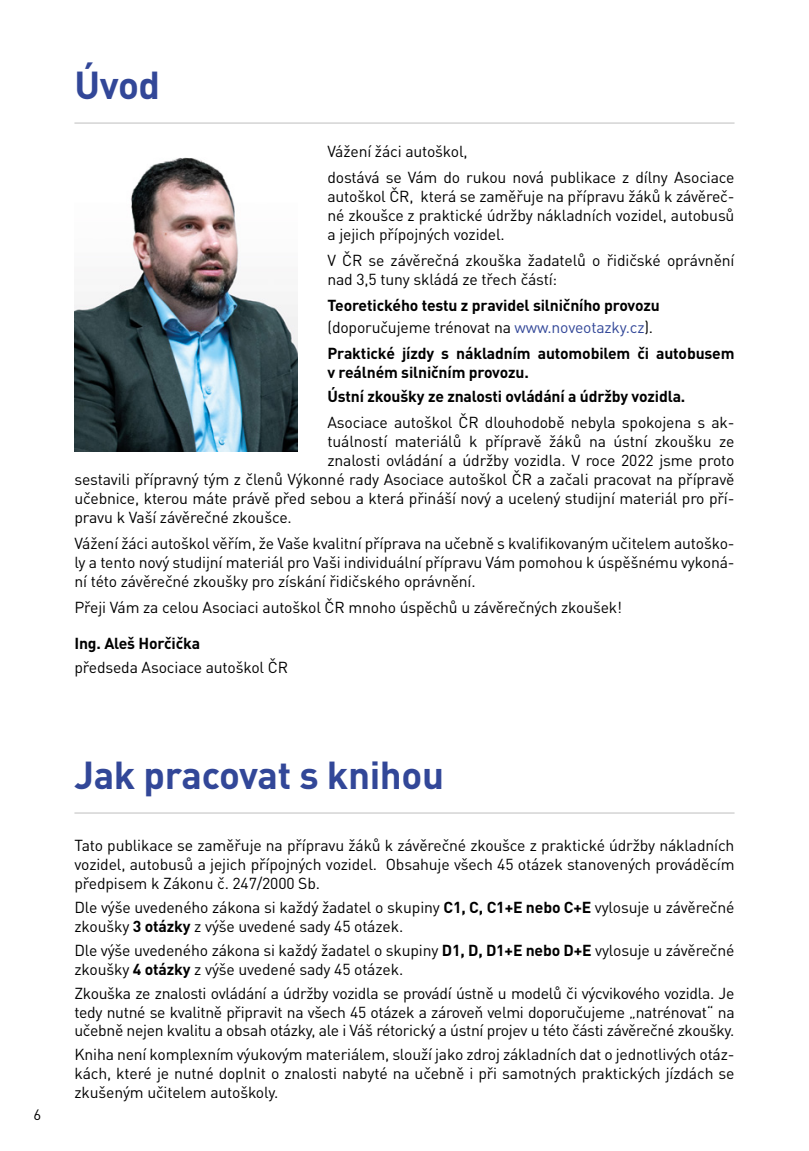
<style>
.page{position:relative;width:809px;height:1151px;background:#fff}
.page>*{position:absolute;margin:0;border:0;box-sizing:border-box;transform-origin:0 0}
.Nadpis_1{font:700 38.5px "DIN Pro";letter-spacing:-.01em;color:#324798}
.Text{font:15.75px/18.9px "DIN Pro";letter-spacing:-.01em;color:#000;text-align:justify}
.Text-2{font:700 15.75px/18.9px "DIN Pro";letter-spacing:-.01em;color:#000}
.t1{font:14.88px "DIN Pro";color:#000}
.s1{color:#324798}
.s2{font-weight:700}
</style>
<div class="page">
<img style="left:74px;top:157px;width:224px;height:294px">
<hr style="left:74px;top:122px;width:660px;height:2px;background:#dadada">
<hr style="left:74px;top:812px;width:660px;height:2px;background:#dadada">
<p class="t1" style="left:33px;top:1105px;width:9px">6</p>
<p class="Nadpis_1" style="left:74px;top:59px;width:87px">Úvod</p>
<p class="Text" style="left:327px;top:141px;width:142px">Vážení žáci autoškol,</p>
<p class="Text" style="left:327px;top:167px;width:408px">dostává se Vám do rukou nová publikace z dílny Asociace autoškol ČR, která se zaměřuje na přípravu žáků k závěreč&shy;né zkoušce z praktické údržby nákladních vozidel, autobusů a jejich přípojných vozidel.</p>
<p class="Text" style="left:327px;top:250px;width:408px">V ČR se závěrečná zkouška žadatelů o řidičské oprávnění nad 3,5 tuny skládá ze třech částí:</p>
<p class="Text-2" style="left:327px;top:295px;width:334px">Teoretického testu z pravidel silničního provozu</p>
<p class="Text" style="left:327px;top:317px;width:327px">(doporučujeme trénovat na <span class="s1">www.noveotazky.cz</span>).</p>
<p class="Text-2" style="left:327px;top:343px;width:408px">Praktické jízdy s nákladním automobilem či autobusem v reálném silničním provozu.</p>
<p class="Text-2" style="left:327px;top:386px;width:359px">Ústní zkoušky ze znalosti ovládání a údržby vozidla.</p>
<p class="Text" style="left:327px;top:412px;width:408px">Asociace autoškol ČR dlouhodobě nebyla spokojena s ak-</p>
<p class="Text" style="left:327px;top:431px;width:408px">tuálností materiálů k přípravě žáků na ústní zkoušku ze</p>
<p class="Text" style="left:327px;top:450px;width:408px">znalosti ovládání a údržby vozidla. V roce 2022 jsme proto</p>
<p class="Text" style="left:74px;top:469px;width:661px">sestavili přípravný tým z členů Výkonné rady Asociace autoškol ČR a začali pracovat na přípravě</p>
<p class="Text" style="left:74px;top:488px;width:661px">učebnice, kterou máte právě před sebou a která přináší nový a ucelený studijní materiál pro pří-</p>
<p class="Text" style="left:74px;top:507px;width:219px">pravu k Vaší závěrečné zkoušce.</p>
<p class="Text" style="left:74px;top:533px;width:661px">Vážení žáci autoškol věřím, že Vaše kvalitní příprava na učebně s kvalifikovaným učitelem autoško&shy;ly a tento nový studijní materiál pro Vaši individuální přípravu Vám pomohou k úspěšnému vykoná&shy;ní této závěrečné zkoušky pro získání řidičského oprávnění.</p>
<p class="Text" style="left:74px;top:597px;width:549px">Přeji Vám za celou Asociaci autoškol ČR mnoho úspěchů u závěrečných zkoušek!</p>
<p class="Text-2" style="left:74px;top:633px;width:127px">Ing. Aleš Horčička</p>
<p class="Text" style="left:74px;top:657px;width:215px">předseda Asociace autoškol ČR</p>
<p class="Nadpis_1" style="left:74px;top:749px;width:371px">Jak pracovat s knihou</p>
<p class="Text" style="left:74px;top:836px;width:661px">Tato publikace se zaměřuje na přípravu žáků k závěrečné zkoušce z praktické údržby nákladních vozidel, autobusů a jejich přípojných vozidel. Obsahuje všech 45 otázek stanovených prováděcím předpisem k Zákonu č. 247/2000 Sb.</p>
<p class="Text" style="left:74px;top:897px;width:661px">Dle výše uvedeného zákona si každý žadatel o skupiny <span class="s2">C1, C, C1+E nebo C+E</span> vylosuje u závěrečné zkoušky <span class="s2">3 otázky</span> z výše uvedené sady 45 otázek.</p>
<p class="Text" style="left:74px;top:940px;width:661px">Dle výše uvedeného zákona si každý žadatel o skupiny <span class="s2">D1, D, D1+E nebo D+E</span> vylosuje u závěrečné zkoušky <span class="s2">4 otázky</span> z výše uvedené sady 45 otázek.</p>
<p class="Text" style="left:74px;top:983px;width:661px">Zkouška ze znalosti ovládání a údržby vozidla se provádí ústně u modelů či výcvikového vozidla. Je tedy nutné se kvalitně připravit na všech 45 otázek a zároveň velmi doporučujeme „natrénovat“ na učebně nejen kvalitu a obsah otázky, ale i Váš rétorický a ústní projev u této části závěrečné zkoušky.</p>
<p class="Text" style="left:74px;top:1044px;width:661px">Kniha není komplexním výukovým materiálem, slouží jako zdroj základních dat o jednotlivých otáz&shy;kách, které je nutné doplnit o znalosti nabyté na učebně i při samotných praktických jízdách se zkušeným učitelem autoškoly.</p>
</div>
